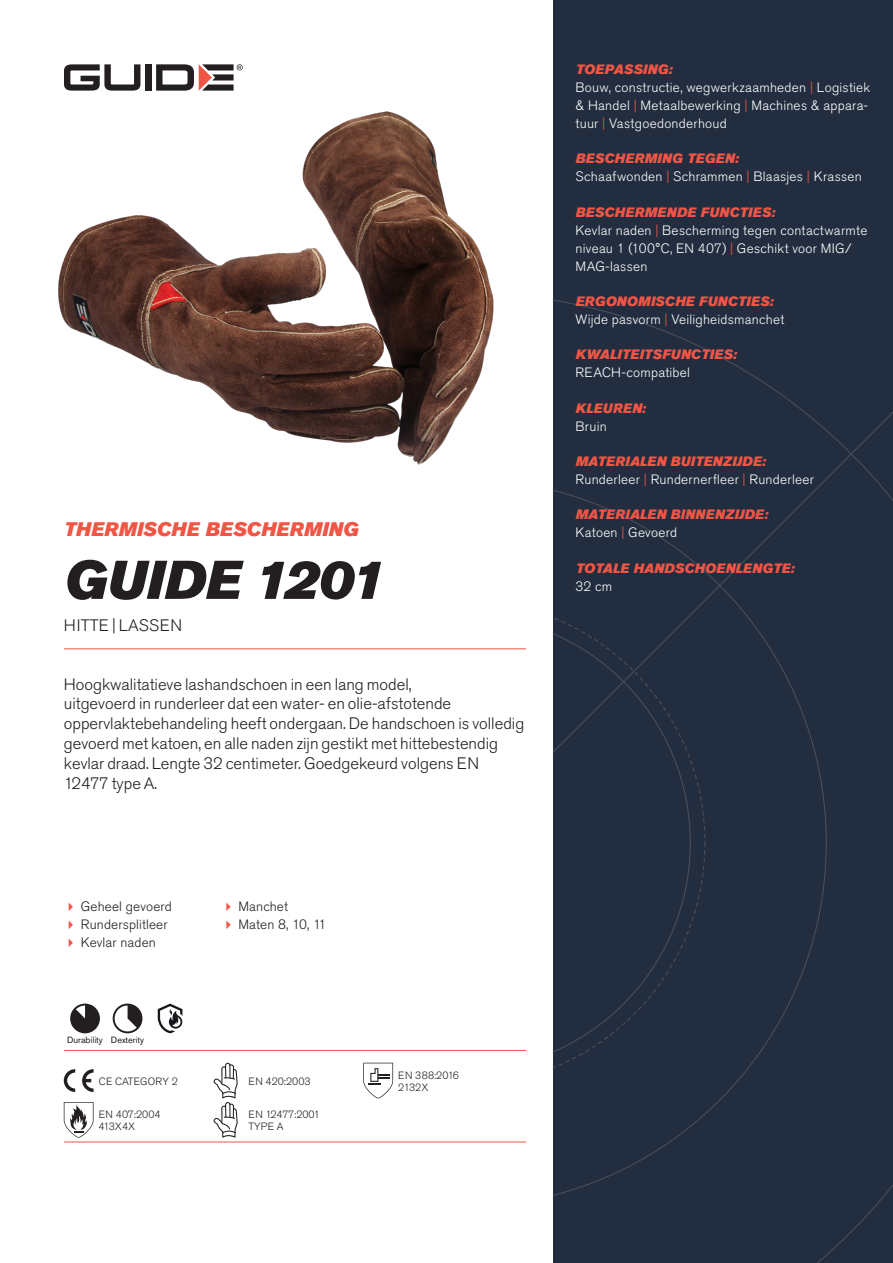
<style>
.page{position:relative;width:893px;height:1263px;background:#fff}
.page>*{position:absolute;margin:0;border:0;box-sizing:border-box;transform-origin:0 0}
.Rubrik{font:italic 54px "Akzidenz Grotesk Pro Super";color:#231f20}
.Överrubrik{font:italic 19.5px "Akzidenz Grotesk Pro Super";letter-spacing:.005em;color:#f05545}
.Ingress{font:300 16.5px/19.8px "Akzidenz Grotesk Pro";color:#231f20}
.Product_-_AltSegment{font:300 16.5px "Akzidenz Grotesk Pro";letter-spacing:.01em;color:#231f20}
.Produkt_-_Brödtext{font:300 13.5px/18px "Akzidenz Grotesk Pro";letter-spacing:.02em;color:#fff}
.Produkt_-_Namn{font:italic 13.5px "Akzidenz Grotesk Pro Super";letter-spacing:.015em;color:#f05545}
.t1{font:300 13.5px "Akzidenz Grotesk Pro";letter-spacing:.01em;color:#231f20}
.t2{font:300 10.5px "Akzidenz Grotesk Pro";color:#231f20}
.t3{font:300 10.5px "Akzidenz Grotesk Pro";letter-spacing:-.02em;color:#231f20}
.Produkt_-_Egenskaper{font:9px "Akzidenz Grotesk Pro";color:#231f20}
.s1{color:#f05545}
</style>
<div class="page">
<div style="left:145px;top:64px;width:7px;height:27px;background:#231f20"></div>
<svg style="left:156px;top:64px;width:87px;height:27px"></svg>
<svg style="left:64px;top:64px;width:76px;height:27px"></svg>
<div style="left:553px;top:0;width:340px;height:1263px;background:#222d3f"></div>
<svg style="left:553px;top:300px;width:340px;height:963px"></svg>
<hr style="left:64px;top:1050px;width:462px;height:1px;background:#f05545">
<hr style="left:64px;top:1142px;width:462px;height:1px;background:#f05545">
<svg style="left:70px;top:1003px;width:30px;height:30px"></svg>
<svg style="left:113px;top:1003px;width:29px;height:30px"></svg>
<svg style="left:158px;top:1003px;width:24px;height:30px"></svg>
<svg style="left:64px;top:1069px;width:11px;height:23px"></svg>
<svg style="left:82px;top:1069px;width:12px;height:23px"></svg>
<svg style="left:363px;top:1063px;width:30px;height:35px"></svg>
<svg style="left:64px;top:1102px;width:30px;height:36px"></svg>
<svg style="left:214px;top:1063px;width:24px;height:75px"></svg>
<img style="left:58px;top:111px;width:436px;height:354px">
<hr style="left:64px;top:648px;width:462px;height:1px;background:#f05545">
<p class="Överrubrik" style="left:64px;top:517px;width:296px">THERMISCHE BESCHERMING</p>
<p class="Rubrik" style="left:64px;top:545px;width:322px">GUIDE 1201</p>
<p class="Product_-_AltSegment" style="left:64px;top:615px;width:120px">HITTE | LASSEN</p>
<p class="Ingress" style="left:64px;top:674px;width:462px">Hoogkwalitatieve lashandschoen in een lang model,<br>uitgevoerd in runderleer dat een water- en olie-afstotende oppervlaktebehandeling heeft ondergaan. De handschoen is volledig gevoerd met katoen, en alle naden zijn gestikt met hittebestendig kevlar draad. Lengte 32 centimeter. Goedgekeurd volgens EN 12477 type A.</p>
<p class="t1" style="left:81px;top:898px;width:93px">Geheel gevoerd</p>
<p class="t1" style="left:81px;top:916px;width:88px">Rundersplitleer</p>
<p class="t1" style="left:81px;top:934px;width:77px">Kevlar naden</p>
<p class="t1" style="left:238px;top:898px;width:51px">Manchet</p>
<p class="t1" style="left:238px;top:916px;width:89px">Maten 8, 10, 11</p>
<p class="Produkt_-_Egenskaper" style="left:67px;top:1034px;width:37px">Durability</p>
<p class="Produkt_-_Egenskaper" style="left:111px;top:1034px;width:35px">Dexterity</p>
<p class="t2" style="left:99px;top:1074px;width:81px">CE CATEGORY 2</p>
<p class="t2" style="left:248px;top:1074px;width:64px">EN 420:2003</p>
<p class="t2" style="left:99px;top:1107px;width:63px">EN 407:2004</p>
<p class="t2" style="left:99px;top:1119px;width:38px">413X4X</p>
<p class="t3" style="left:248px;top:1107px;width:73px">EN 12477:2001</p>
<p class="t2" style="left:248px;top:1119px;width:37px">TYPE A</p>
<p class="t2" style="left:398px;top:1068px;width:62px">EN 388:2016</p>
<p class="t2" style="left:398px;top:1080px;width:32px">2132X</p>
<p class="Produkt_-_Namn" style="left:576px;top:60px;width:98px">TOEPASSING:</p>
<p class="Produkt_-_Brödtext" style="left:576px;top:78px;width:296px">Bouw, constructie, wegwerkzaamheden <span class="s1">|</span> Logistiek &amp; Handel <span class="s1">|</span> Metaalbewerking <span class="s1">|</span> Machines &amp; appara&shy;tuur <span class="s1">|</span> Vastgoedonderhoud</p>
<p class="Produkt_-_Namn" style="left:576px;top:150px;width:165px">BESCHERMING TEGEN:</p>
<p class="Produkt_-_Brödtext" style="left:576px;top:168px;width:288px">Schaafwonden <span class="s1">|</span> Schrammen <span class="s1">|</span> Blaasjes <span class="s1">|</span> Krassen</p>
<p class="Produkt_-_Namn" style="left:576px;top:203px;width:201px">BESCHERMENDE FUNCTIES:</p>
<p class="Produkt_-_Brödtext" style="left:576px;top:221px;width:293px">Kevlar naden <span class="s1">|</span> Bescherming tegen contactwarmte niveau 1 (100°C, EN 407) <span class="s1">|</span> Geschikt voor MIG/<br>MAG-lassen</p>
<p class="Produkt_-_Namn" style="left:576px;top:292px;width:199px">ERGONOMISCHE FUNCTIES:</p>
<p class="Produkt_-_Brödtext" style="left:576px;top:310px;width:210px">Wijde pasvorm <span class="s1">|</span> Veiligheidsmanchet</p>
<p class="Produkt_-_Namn" style="left:576px;top:346px;width:163px">KWALITEITSFUNCTIES:</p>
<p class="Produkt_-_Brödtext" style="left:576px;top:364px;width:116px">REACH-compatibel</p>
<p class="Produkt_-_Namn" style="left:576px;top:399px;width:72px">KLEUREN:</p>
<p class="Produkt_-_Brödtext" style="left:576px;top:417px;width:33px">Bruin</p>
<p class="Produkt_-_Namn" style="left:576px;top:452px;width:192px">MATERIALEN BUITENZIJDE:</p>
<p class="Produkt_-_Brödtext" style="left:576px;top:470px;width:240px">Runderleer <span class="s1">|</span> Rundernerfleer <span class="s1">|</span> Runderleer</p>
<p class="Produkt_-_Namn" style="left:576px;top:506px;width:194px">MATERIALEN BINNENZIJDE:</p>
<p class="Produkt_-_Brödtext" style="left:576px;top:524px;width:103px">Katoen <span class="s1">|</span> Gevoerd</p>
<p class="Produkt_-_Namn" style="left:576px;top:559px;width:220px">TOTALE HANDSCHOENLENGTE:</p>
<p class="Produkt_-_Brödtext" style="left:576px;top:577px;width:38px">32 cm</p>
</div>
